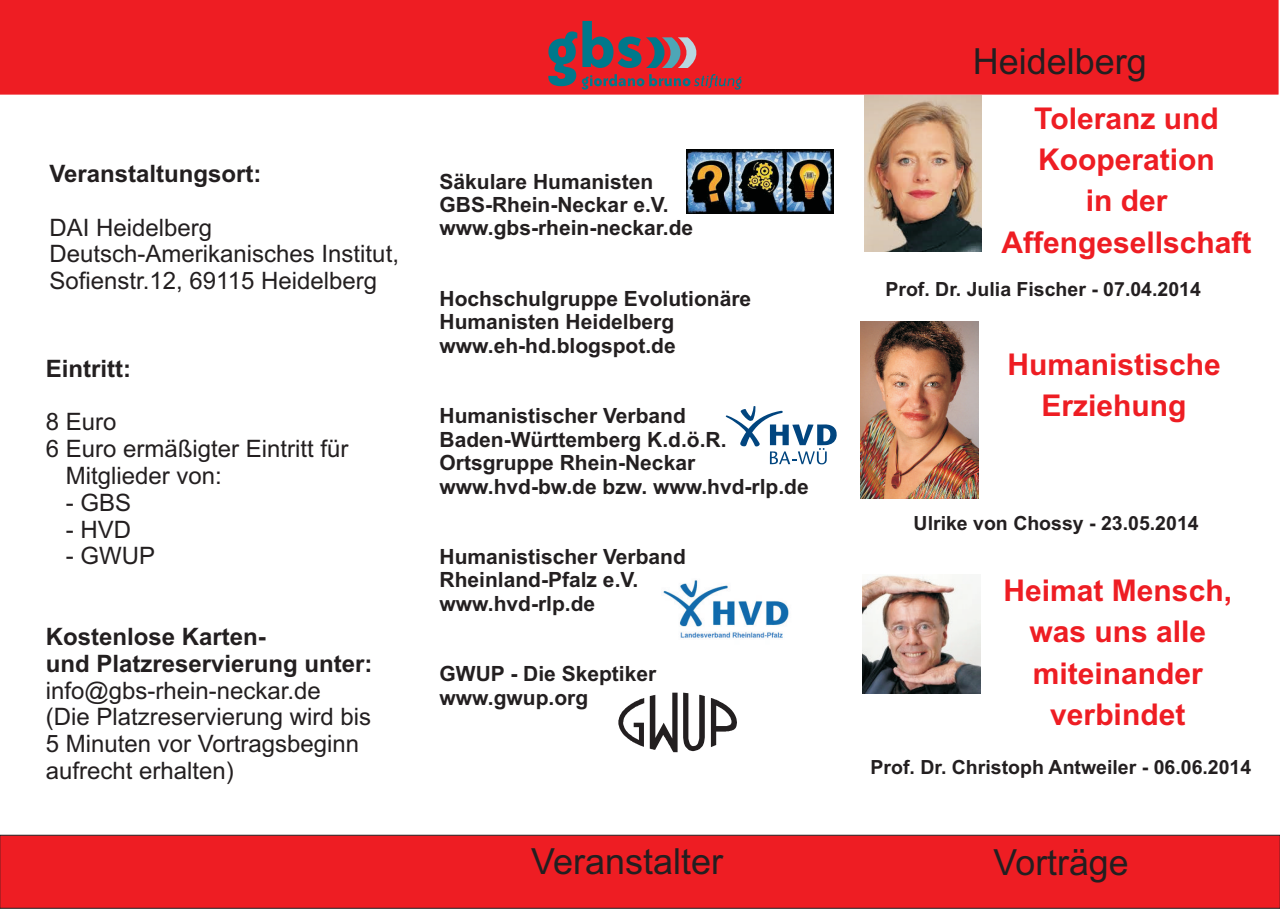
<style>
.page{position:relative;width:1280px;height:910px;background:#fff}
.page>*{position:absolute;margin:0;border:0;box-sizing:border-box;transform-origin:0 0}
.t1{font:36px "Arial";color:#231f20}
.t2{font:700 30px/41.4px "Arial";color:#ee1d23;text-align:center}
.t3{font:24px/26.8px "Arial";color:#231f20}
.t4{font:700 24px/26.8px "Arial";color:#231f20}
.t5{font:700 21px/23.4px "Arial";color:#231f20}
.t6{font:700 19.5px "Arial";color:#231f20}
</style>
<div class="page">
<img style="left:663px;top:580px;width:126px;height:58px">
<div style="left:0;top:0;width:1279px;height:95px;background:#ee1d23"></div>
<div style="left:0;top:834px;width:1280px;height:75px;background:#ee1d23"></div>
<svg style="left:726px;top:406px;width:111px;height:58px"></svg>
<svg style="left:548px;top:21px;width:193px;height:69px;background:#ad3b44"></svg>
<img style="left:687px;top:149px;width:146px;height:65px">
<svg style="left:618px;top:693px;width:119px;height:59px"></svg>
<img style="left:864px;top:95px;width:118px;height:157px">
<img style="left:862px;top:575px;width:119px;height:118px">
<img style="left:861px;top:321px;width:118px;height:178px">
<p class="t4" style="left:50px;top:162px;width:214px">Veranstaltungsort:</p>
<p class="t3" style="left:50px;top:216px;width:351px">DAI Heidelberg<br>Deutsch-Amerikanisches Institut,<br>Sofienstr.12, 69115 Heidelberg</p>
<p class="t4" style="left:46px;top:357px;width:87px">Eintritt:</p>
<p class="t3" style="left:46px;top:411px;width:72px">8 Euro</p>
<p class="t3" style="left:46px;top:437px;width:304px">6 Euro ermäßigter Eintritt für</p>
<p class="t3" style="left:66px;top:464px;width:158px">Mitglieder von:</p>
<p class="t3" style="left:66px;top:491px;width:67px">- GBS</p>
<p class="t3" style="left:66px;top:518px;width:67px">- HVD</p>
<p class="t3" style="left:66px;top:545px;width:91px">- GWUP</p>
<p class="t4" style="left:46px;top:625px;width:328px">Kostenlose Karten-<br>und Platzreservierung unter:</p>
<p class="t3" style="left:46px;top:679px;width:327px">info@gbs-rhein-neckar.de<br>(Die Platzreservierung wird bis<br>5 Minuten vor Vortragsbeginn aufrecht erhalten)</p>
<p class="t5" style="left:440px;top:171px;width:255px">Säkulare Humanisten<br>GBS-Rhein-Neckar e.V. www.gbs-rhein-neckar.de</p>
<p class="t5" style="left:440px;top:289px;width:313px">Hochschulgruppe Evolutionäre<br>Humanisten Heidelberg www.eh-hd.blogspot.de</p>
<p class="t5" style="left:440px;top:406px;width:371px">Humanistischer Verband<br>Baden-Württemberg K.d.ö.R.<br>Ortsgruppe Rhein-Neckar www.hvd-bw.de bzw. www.hvd-rlp.de</p>
<p class="t5" style="left:440px;top:547px;width:248px">Humanistischer Verband<br>Rheinland-Pfalz e.V. www.hvd-rlp.de</p>
<p class="t5" style="left:440px;top:664px;width:218px">GWUP - Die Skeptiker www.gwup.org</p>
<h1 class="t1" style="left:531px;top:848px;width:194px">Veranstalter</h1>
<h1 class="t1" style="left:973px;top:48px;width:176px">Heidelberg</h1>
<h2 class="t2" style="left:1001px;top:100px;width:252px">Toleranz und<br>Kooperation<br>in der<br>Affengesellschaft</h2>
<p class="t6" style="left:885px;top:281px;width:317px">Prof. Dr. Julia Fischer - 07.04.2014</p>
<h2 class="t2" style="left:1007px;top:346px;width:215px">Humanistische<br>Erziehung</h2>
<p class="t6" style="left:914px;top:516px;width:287px">Ulrike von Chossy - 23.05.2014</p>
<h2 class="t2" style="left:1003px;top:572px;width:230px">Heimat Mensch, was uns alle miteinander verbindet</h2>
<p class="t6" style="left:870px;top:759px;width:382px">Prof. Dr. Christoph Antweiler - 06.06.2014</p>
<h1 class="t1" style="left:994px;top:849px;width:136px">Vorträge</h1>
</div>
